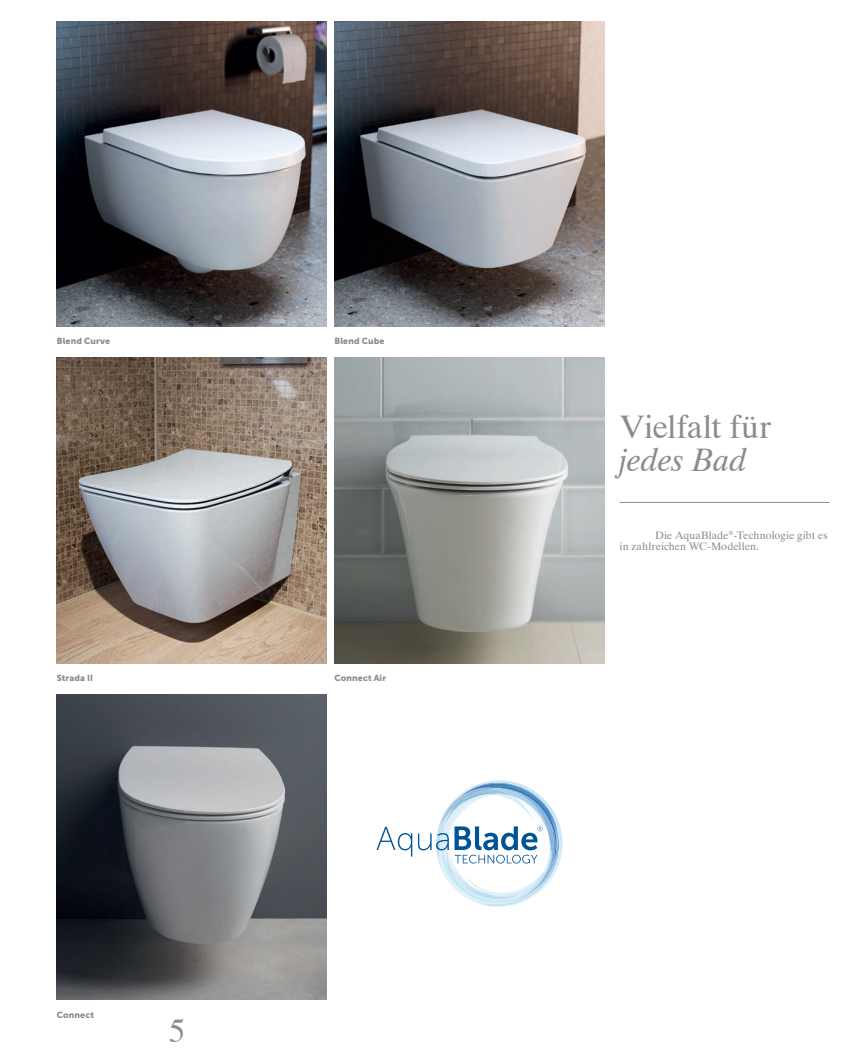
<style>
.page{position:relative;width:851px;height:1063px;background:#fff}
.page>*{position:absolute;margin:0;border:0;box-sizing:border-box;transform-origin:0 0}
.t1{font:32.5px "Dutch 801 BT";letter-spacing:-.01em;color:#8a8c8f}
.t2{font:italic 32.5px "Dutch 801 BT";letter-spacing:-.005em;color:#8a8c8f}
.t3{font:10.88px/11.2px "Dutch 801 BT";letter-spacing:.005em;color:#8a8c8f}
.t4{font:8.75px "Museo Sans 900";letter-spacing:.015em;color:#8a8c8f}
</style>
<div class="page">
<img style="left:57px;top:21px;width:270px;height:306px">
<img style="left:57px;top:358px;width:270px;height:305px">
<img style="left:57px;top:694px;width:270px;height:306px">
<img style="left:334px;top:21px;width:270px;height:306px">
<svg style="left:376px;top:827px;width:36px;height:30px"></svg>
<svg style="left:418px;top:780px;width:144px;height:127px"></svg>
<hr style="left:619px;top:502px;width:210px;height:1px;background:#8a8c8f">
<img style="left:334px;top:358px;width:270px;height:305px">
<p class="t4" style="left:57px;top:336px;width:55px">Blend Curve</p>
<p class="t4" style="left:57px;top:673px;width:38px">Strada II</p>
<p class="t4" style="left:57px;top:1010px;width:39px">Connect</p>
<h1 class="t1" style="left:169px;top:1011px;width:18px">5</h1>
<p class="t4" style="left:334px;top:336px;width:51px">Blend Cube</p>
<p class="t4" style="left:334px;top:673px;width:53px">Connect Air</p>
<h1 class="t1" style="left:619px;top:406px;width:154px">Vielfalt für</h1>
<h1 class="t2" style="left:619px;top:440px;width:129px">jedes Bad</h1>
<p class="t3" style="left:619px;top:529px;width:209px;text-indent:35px">Die AquaBlade<sup>®</sup>-Technologie gibt es in zahlreichen WC-Modellen.</p>
</div>
